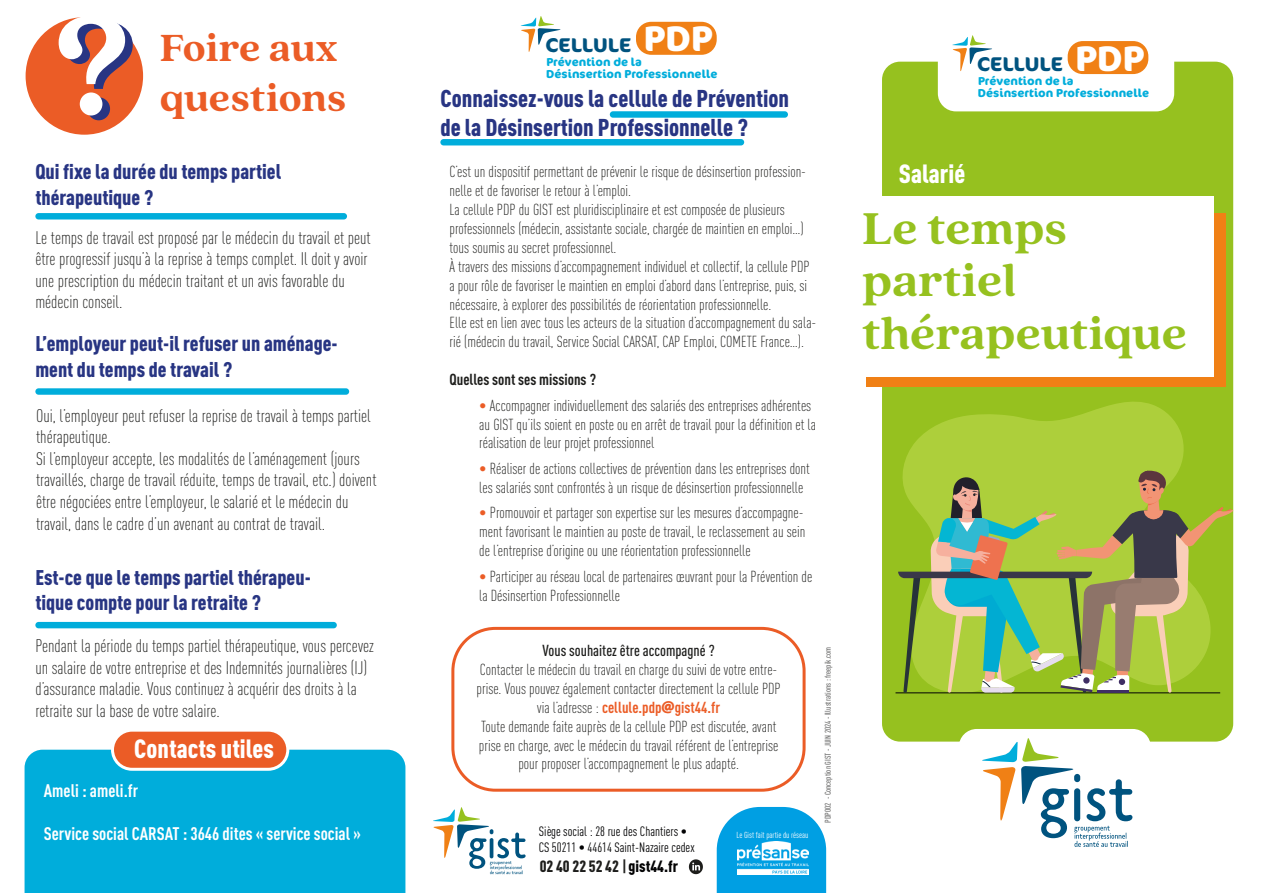
<style>
.page{position:relative;width:1263px;height:893px;background:#fff}
.page>*{position:absolute;margin:0;border:0;box-sizing:border-box;transform-origin:0 0}
.t1{font:800 155.4px "Quincy CF";color:#fff}
.t2{font:800 49.5px/52.5px "Quincy CF";letter-spacing:-.005em;color:#96c11f}
.t3{font:800 42px "Quincy CF";letter-spacing:-.005em;color:#eb5c26}
.t4{font:900 25.95px "DIN Cond";color:#fff}
.t5{font:900 24px/28.8px "DIN Cond";color:#283583}
.t6{font:900 21px/25.2px "DIN Cond";color:#283583}
.t7{font:700 19.8px "Cocon";letter-spacing:.005em;color:#00537f}
.t8{font:300 18px/21.6px "DIN Cond";color:#1d1d1b}
.t9{font:700 18px "DIN Cond";color:#fff}
.t10{font:900 16.05px "DIN Cond";color:#1d1d1b}
.t11{font:300 15.75px/18.9px "DIN Cond";color:#1d1d1b}
.t12{font:500 15.75px "DIN Cond";color:#1d1d1b}
.t13{font:700 15.75px "DIN Cond";color:#1d1d1b}
.t14{font:13.35px "DIN Cond";color:#020203}
.t15{font:700 11.4px/11.7px "Cocon";letter-spacing:.005em;color:#00addb}
.t16{font:8.7px "DIN Cond";color:#fff}
.t17{font:500 8.25px "DIN Cond";color:#70706f}
.s1{font-size:35.4px;color:#fff}
.s2{color:#eb5c26}
.s3{font-weight:700;color:#eb5c26}
.s4{font-family:"Cocon";font-weight:700;color:#eb5c26}
.s5{font-weight:700}
.s6{color:#020203}
</style>
<div class="page">
<div style="left:882px;top:62px;width:351px;height:680px;background:#96c11f;border-radius:18px"></div>
<div style="left:959px;top:729px;width:192px;height:131px;background:#fff;border-radius:18px"></div>
<svg style="left:982px;top:738px;width:150px;height:109px"></svg>
<div style="left:938px;top:22px;width:236px;height:89px;background:#fff;border-radius:18px"></div>
<div style="left:1068px;top:41px;width:80px;height:33px;background:#f08015;border-radius:15px"></div>
<svg style="left:952px;top:35px;width:40px;height:36px"></svg>
<div style="left:866px;top:213px;width:360px;height:174px;background:#f08015"></div>
<div style="left:855px;top:196px;width:359px;height:180px;background:#fff"></div>
<div style="left:35px;top:213px;width:312px;height:6px;background:#00addb;border-radius:3px"></div>
<div style="left:35px;top:388px;width:314px;height:7px;background:#00addb;border-radius:3px"></div>
<div style="left:35px;top:622px;width:302px;height:6px;background:#00addb;border-radius:3px"></div>
<div style="left:26px;top:17px;width:117px;height:118px;background:#eb5c26;border-radius:50%"></div>
<div style="left:636px;top:22px;width:81px;height:33px;background:#f08015;border-radius:15px"></div>
<svg style="left:520px;top:16px;width:41px;height:36px"></svg>
<div style="left:610px;top:111px;width:178px;height:7px;background:#00addb;border-radius:3px"></div>
<div style="left:440px;top:139px;width:304px;height:6px;background:#00addb;border-radius:3px"></div>
<svg style="left:433px;top:807px;width:93px;height:67px"></svg>
<svg style="left:717px;top:807px;width:109px;height:86px;background:#1faae6"></svg>
<img style="left:737px;top:842px;width:72px;height:32px">
<svg style="left:689px;top:859px;width:14px;height:15px"></svg>
<div style="left:451px;top:627px;width:354px;height:165px;border:3px solid #eb5c26;border-radius:43px"></div>
<div style="left:25px;top:750px;width:380px;height:143px;background:#00addb"></div>
<div style="left:112px;top:730px;width:176px;height:39px;background:#eb5c26;border-radius:20px"></div>
<div style="left:111px;top:729px;width:178px;height:42px;border:3px solid #fff;border-radius:20px"></div>
<svg style="left:903px;top:402px;width:281px;height:68px;fill:#adcf3b"></svg>
<hr style="left:895px;top:692px;width:325px;height:1px;background:#020203">
<svg style="left:898px;top:470px;width:335px;height:223px"></svg>
<h1 class="t1" style="left:53px;top:-45px;width:79px">?</h1>
<h3 class="t3" style="left:160px;top:18px;width:179px">Foire aux</h3>
<h3 class="t3" style="left:160px;top:68px;width:188px">questions</h3>
<h3 class="t6" style="left:35px;top:159px;width:247px">Qui fixe la durée du temps partiel thérapeutique ?</h3>
<p class="t8" style="left:35px;top:227px;width:337px">Le temps de travail est proposé par le médecin du travail et peut être progressif jusqu’à la reprise à temps complet. Il doit y avoir une prescription du médecin traitant et un avis favorable du médecin conseil.</p>
<h3 class="t6" style="left:35px;top:331px;width:304px">L’employeur peut-il refuser un aménage&shy;ment du temps de travail ?</h3>
<p class="t8" style="left:36px;top:404px;width:342px">Oui, l’employeur peut refuser la reprise de travail à temps partiel thérapeutique.<br>Si l’employeur accepte, les modalités de l’aménagement (jours travaillés, charge de travail réduite, temps de travail, etc.) doivent être négociées entre l’employeur, le salarié et le médecin du travail, dans le cadre d’un avenant au contrat de travail.</p>
<h3 class="t6" style="left:35px;top:564px;width:277px">Est-ce que le temps partiel thérapeu&shy;tique compte pour la retraite ?</h3>
<p class="t8" style="left:35px;top:635px;width:340px">Pendant la période du temps partiel thérapeutique, vous percevez un salaire de votre entreprise et des Indemnités journalières (IJ) d’assurance maladie. Vous continuez à acquérir des droits à la retraite sur la base de votre salaire.</p>
<h3 class="t4" style="left:134px;top:733px;width:141px">Contacts utiles</h3>
<p class="t9" style="left:44px;top:779px;width:96px">Ameli : ameli.fr</p>
<p class="t9" style="left:44px;top:823px;width:318px">Service social CARSAT : 3646 dites « service social »</p>
<p class="t7" style="left:546px;top:33px;width:168px">CELLULE <span class="s1">PDP</span></p>
<p class="t15" style="left:546px;top:56px;width:173px">Prévention de la<br>Désinsertion Professionnelle</p>
<h3 class="t5" style="left:440px;top:83px;width:350px">Connaissez-vous la cellule de Prévention de la Désinsertion Professionnelle ?</h3>
<p class="t11" style="left:449px;top:162px;width:368px">C’est un dispositif permettant de prévenir le risque de désinsertion profession&shy;nelle et de favoriser le retour à l’emploi.<br>La cellule PDP du GIST est pluridisciplinaire et est composée de plusieurs professionnels (médecin, assistante sociale, chargée de maintien en emploi…) tous soumis au secret professionnel.<br>À travers des missions d’accompagnement individuel et collectif, la cellule PDP a pour rôle de favoriser le maintien en emploi d’abord dans l’entreprise, puis, si nécessaire, à explorer des possibilités de réorientation professionnelle.<br>Elle est en lien avec tous les acteurs de la situation d’accompagnement du sala&shy;rié (médecin du travail, Service Social CARSAT, CAP Emploi, COMETE France…).</p>
<p class="t13" style="left:449px;top:370px;width:148px">Quelles sont ses missions ?</p>
<p class="t11" style="left:479px;top:396px;width:338px"><span class="s2">•</span> Accompagner individuellement des salariés des entreprises adhérentes au GIST qu’ils soient en poste ou en arrêt de travail pour la définition et la réalisation de leur projet professionnel</p>
<p class="t11" style="left:479px;top:459px;width:332px"><span class="s2">•</span> Réaliser de actions collectives de prévention dans les entreprises dont les salariés sont confrontés à un risque de désinsertion professionnelle</p>
<p class="t11" style="left:479px;top:503px;width:328px;text-align:justify"><span class="s2">•</span> Promouvoir et partager son expertise sur les mesures d’accompagne&shy;ment favorisant le maintien au poste de travail, le reclassement au sein de l’entreprise d’origine ou une réorientation professionnelle</p>
<p class="t11" style="left:479px;top:567px;width:335px"><span class="s2">•</span> Participer au réseau local de partenaires œuvrant pour la Prévention de la Désinsertion Professionnelle</p>
<p class="t12" style="left:542px;top:641px;width:174px">Vous souhaitez être accompagné ?</p>
<p class="t11" style="left:477px;top:660px;width:306px;text-align:center">Contacter le médecin du travail en charge du suivi de votre entre&shy;prise. Vous pouvez également contacter directement la cellule PDP via l’adresse : <span class="s3">cellule.pdp</span><span class="s4">@</span><span class="s3">gist44.fr<br></span>Toute demande faite auprès de la cellule PDP est discutée, avant prise en charge, avec le médecin du travail référent de l’entreprise pour proposer l’accompagnement le plus adapté.</p>
<p class="t14" style="left:539px;top:824px;width:150px">Siège social : 28 rue des Chantiers •</p>
<p class="t16" style="left:736px;top:830px;width:74px">Le Gist fait partie du réseau</p>
<p class="t14" style="left:539px;top:840px;width:157px">CS 50211 • 44614 Saint-Nazaire cedex</p>
<p class="t10" style="left:540px;top:856px;width:140px">02 40 22 52 42 <span class="s5">|</span> <span class="s6">gist44.fr</span></p>
<p class="t17" style="left:823px;top:823px;width:178px;rotate:-90deg">PDP002 - Conception GIST - JUIN 2024 - Illustrations : freepik.com</p>
<p class="t7" style="left:977px;top:53px;width:168px">CELLULE <span class="s1">PDP</span></p>
<p class="t15" style="left:978px;top:76px;width:173px">Prévention de la<br>Désinsertion Professionnelle</p>
<h3 class="t4" style="left:899px;top:157px;width:68px">Salarié</h3>
<h2 class="t2" style="left:862px;top:200px;width:327px">Le temps partiel thérapeutique</h2>
</div>
